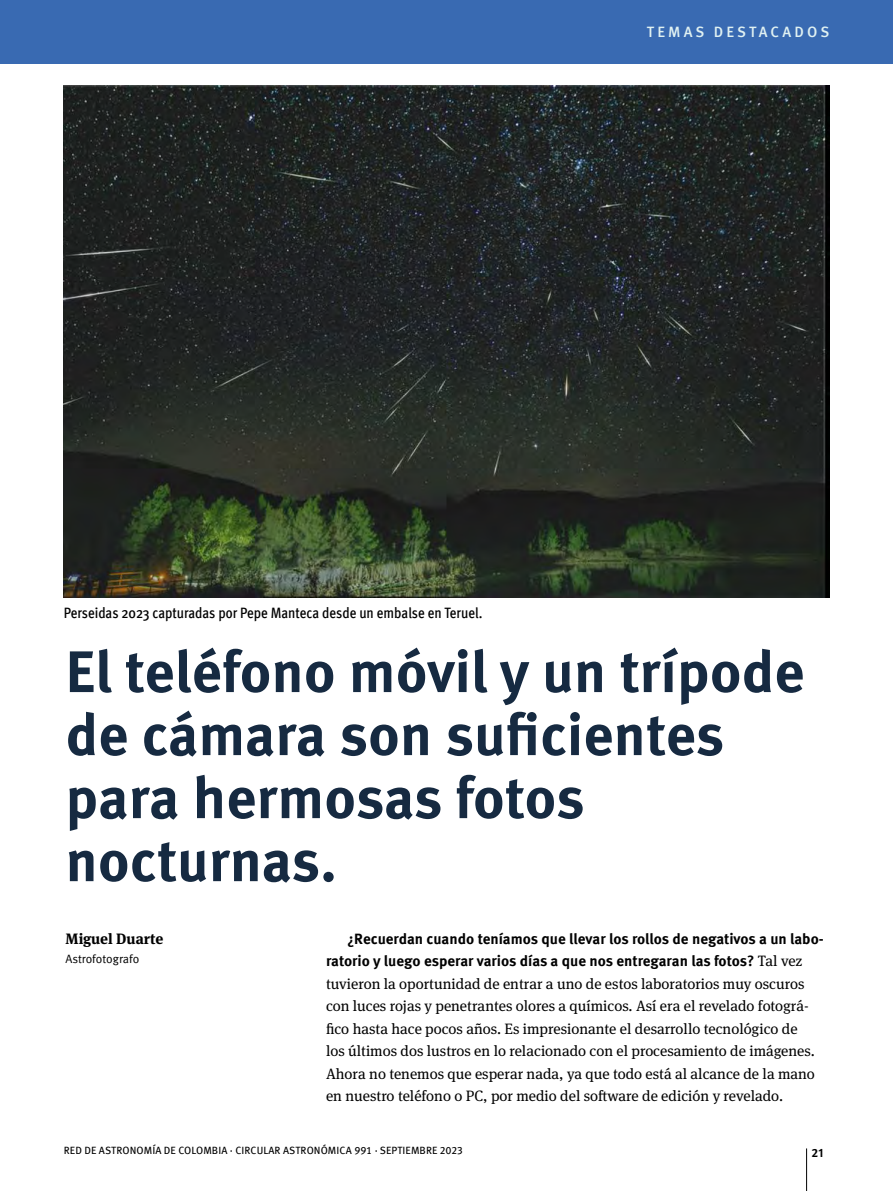
<style>
.page{position:relative;width:893px;height:1191px;background:#fff}
.page>*{position:absolute;margin:0;border:0;box-sizing:border-box;transform-origin:0 0}
.t1{font:700 58.5px/63px "Meta Pro";color:#162a41}
.t2{font:15px/22.5px "Meta Serif Pro";color:#000}
.t3{font:700 15px/22.5px "Meta Pro";color:#000}
.t4{font:500 condensed 15px "Meta Pro";color:#000}
.t5{font:500 15px "Meta Pro";letter-spacing:.21em;color:#e0f1f2}
.t6{font:700 15px "Meta Serif Pro";color:#000}
.t7{font:12px "Meta Pro";letter-spacing:-.005em;color:#000}
.t8{font:700 12px "Meta Pro";color:#000}
.t9{font:10.5px "Meta Pro";letter-spacing:.01em;color:#000}
.s1{font-family:"Meta Serif Pro";font-weight:400}
</style>
<div class="page">
<hr style="left:806px;top:1148px;width:1px;height:43px;background:#000">
<div style="left:0;top:0;width:893px;height:64px;background:#396ab2"></div>
<img style="left:64px;top:85px;width:765px;height:512px">
<p class="t5" style="left:647px;top:21px;width:184px">TEMAS DESTACADOS</p>
<p class="t4" style="left:64px;top:601px;width:420px">Perseidas 2023 capturadas por Pepe Manteca desde un embalse en Teruel.</p>
<h1 class="t1" style="left:65px;top:636px;width:740px">El teléfono móvil y un trípode de cámara son suficientes para hermosas fotos nocturnas.</h1>
<p class="t6" style="left:65px;top:926px;width:99px">Miguel Duarte</p>
<p class="t7" style="left:65px;top:949px;width:75px">Astrofotografo</p>
<p class="t3" style="left:326px;top:926px;width:499px;text-indent:21px">¿Recuerdan cuando teníamos que llevar los rollos de negativos a un labo&shy;ratorio y luego esperar varios días a que nos entregaran las fotos? <span class="s1">Tal vez</span></p>
<p class="t2" style="left:326px;top:971px;width:490px">tuvieron la oportunidad de entrar a uno de estos laboratorios muy oscuros con luces rojas y penetrantes olores a químicos. Así era el revelado fotográ&shy;fico hasta hace pocos años. Es impresionante el desarrollo tecnológico de los últimos dos lustros en lo relacionado con el procesamiento de imágenes.<br>Ahora no tenemos que esperar nada, ya que todo está al alcance de la mano en nuestro teléfono o PC, por medio del software de edición y revelado.</p>
<p class="t9" style="left:64px;top:1142px;width:401px">RED DE ASTRONOMÍA DE COLOMBIA · CIRCULAR ASTRONÓMICA 991 · SEPTIEMBRE 2023</p>
<p class="t8" style="left:811px;top:1143px;width:13px">21</p>
</div>
